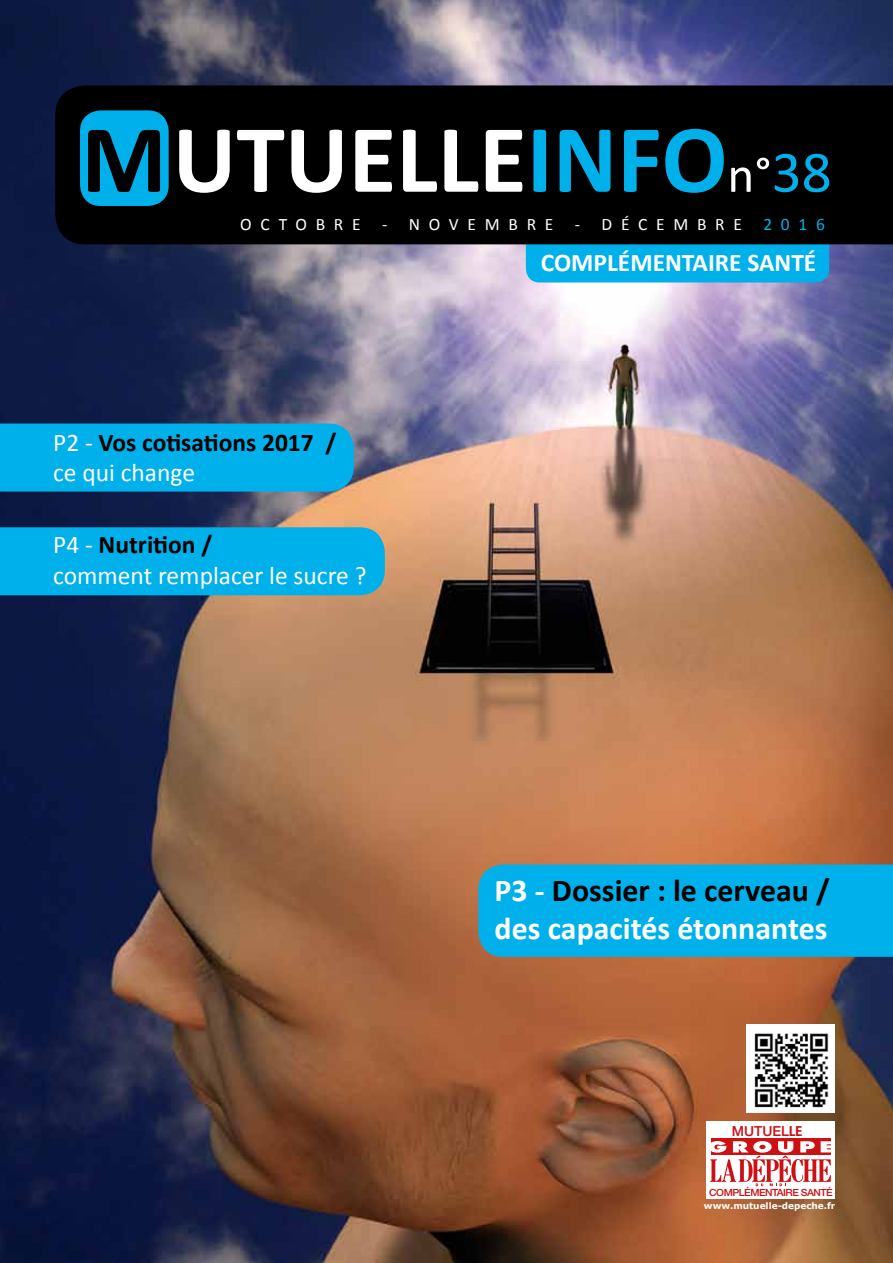
<style>
.page{position:relative;width:893px;height:1263px;background:#fff}
.page>*{position:absolute;margin:0;border:0;box-sizing:border-box;transform-origin:0 0}
.t1{font:700 97.8px "Calibri";color:#fff}
.t2{font:700 31.95px/38.2px "Calibri";color:#fff}
.t3{font:25.5px/30.6px "Calibri";color:#fff}
.t4{font:700 25.5px/30.6px "Calibri";color:#000}
.t5{font:700 25.5px "Calibri";color:#fff}
.t6{font:17.4px "Calibri";letter-spacing:.5em;color:#fff}
.t7{font:500 13.8px "Helvetica Neue LT Std";color:#cd1013}
.t8{font:500 9.9px "Helvetica Neue LT Std";letter-spacing:-.045em;color:#cd1013;scale:1.05 1}
.t9{font:700 9px "Verdana";color:#fff}
.s1{color:#000}
.s2{color:#00b0eb}
.s3{font-weight:400;font-size:51.3px}
.s4{font-weight:400;font-size:59.1px;color:#00b0eb}
.s5{font-weight:400;color:#fff}
.s6{font-weight:700;color:#000}
.s7{font-weight:700;font-stretch:condensed}
</style>
<div class="page">
<img style="left:0;top:0;width:893px;height:1263px">
<div style="left:478px;top:864px;width:415px;height:93px;background:#00b0eb"></div>
<div style="left:0;top:423px;width:354px;height:69px;background:#00b0eb"></div>
<div style="left:0;top:527px;width:385px;height:68px;background:#00b0eb"></div>
<div style="left:526px;top:212px;width:303px;height:70px;background:#00b0eb;border-radius:14px"></div>
<div style="left:706px;top:1121px;width:129px;height:78px;background:#fff"></div>
<div style="left:711px;top:1138px;width:119px;height:16px;background:#cd1013"></div>
<svg style="left:710px;top:1141px;width:121px;height:45px"></svg>
<img style="left:747px;top:1024px;width:88px;height:89px">
<div style="left:55px;top:85px;width:838px;height:159px;background:#000"></div>
<div style="left:80px;top:110px;width:89px;height:96px;background:#00b0eb;border-radius:21px"></div>
<h1 class="t1" style="left:81px;top:97px;width:752px"><span class="s1">M</span>UTUELLE<span class="s2">INFO</span><span class="s3">n°</span><span class="s4">38</span></h1>
<p class="t6" style="left:240px;top:214px;width:586px">OCTOBRE - NOVEMBRE - DÉCEMBRE <span class="s2">2016</span></p>
<p class="t4" style="left:53px;top:427px;width:285px"><span class="s5">P2 -</span> Vos cotisations 2017 / <span class="s5">ce qui change</span></p>
<p class="t3" style="left:53px;top:530px;width:315px">P4 - <span class="s6">Nutrition /<br></span>comment remplacer le sucre ?</p>
<p class="t5" style="left:541px;top:246px;width:277px">COMPLÉMENTAIRE SANTÉ</p>
<p class="t2" style="left:495px;top:871px;width:337px">P3 - <span class="s1">Dossier : le cerveau / </span>des capacités étonnantes</p>
<p class="t7" style="left:732px;top:1123px;width:72px">MUTUEL<span class="s7">LE</span></p>
<p class="t8" style="left:709px;top:1186px;width:119px">COMPLÉMENTAIRE SANTÉ</p>
<p class="t9" style="left:704px;top:1200px;width:133px">www.mutuelle-depeche.fr</p>
</div>
